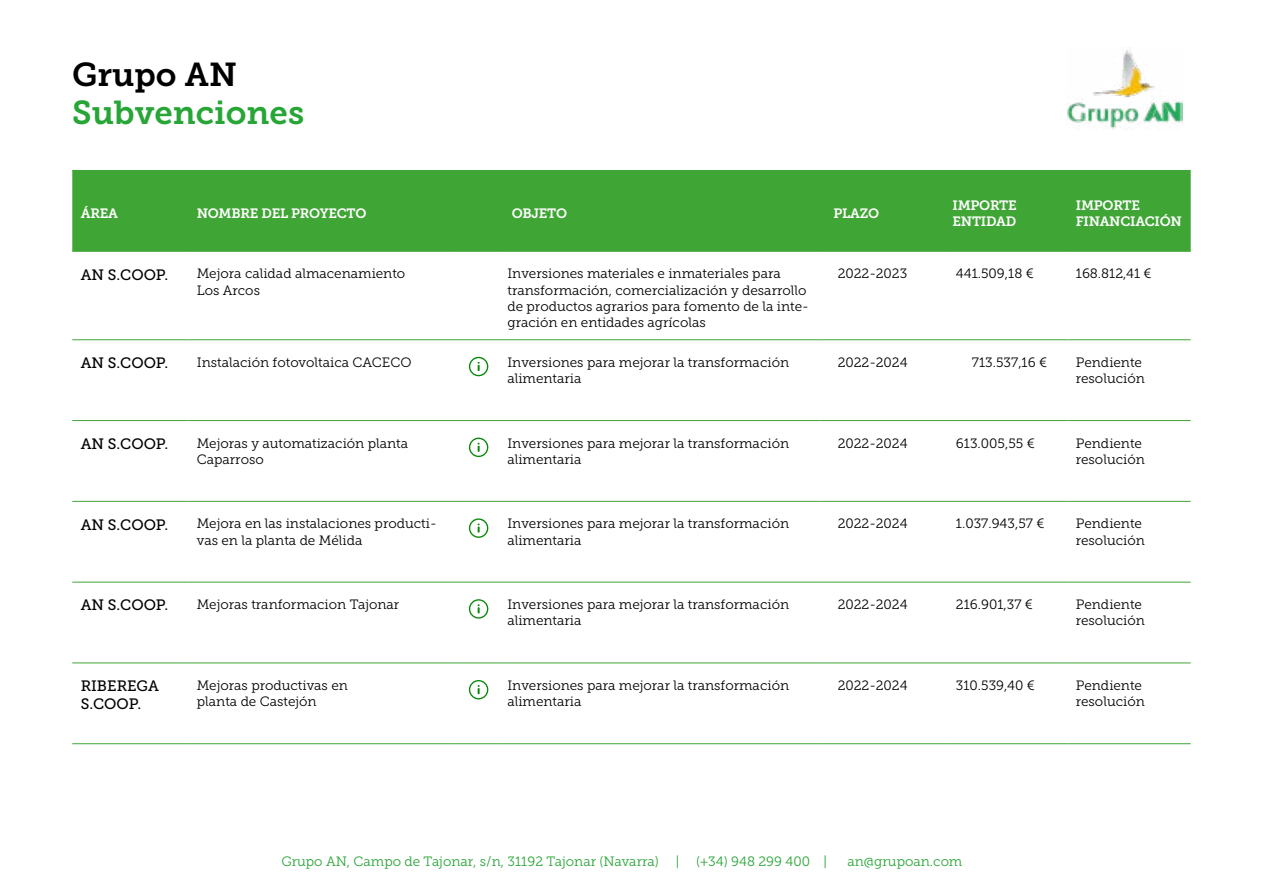
<style>
.page{position:relative;width:1263px;height:893px;background:#fff}
.page>*{position:absolute;margin:0;border:0;box-sizing:border-box;transform-origin:0 0}
.t1{font:33px "Museo Slab 700";color:#27a536}
.t2{font:33px "Museo Slab 700";color:#000}
.t3{font:15px/18px "Museo Slab 500";color:#000}
.t4{font:13.5px/16.2px "Museo Slab 300";color:#000}
.t5{font:13.5px "Museo Slab 300";color:#27a536}
.t6{font:13.5px/16.2px "Museo Slab 700";letter-spacing:-.02em;color:#fff}
</style>
<div class="page">
<img style="left:1067px;top:49px;width:115px;height:80px">
<div style="left:72px;top:171px;width:1119px;height:80px;background:#3fa535"></div>
<hr style="left:72px;top:170px;width:116px;height:1px;background:#3fa535">
<hr style="left:188px;top:170px;width:266px;height:1px;background:#3fa535">
<hr style="left:454px;top:170px;width:45px;height:1px;background:#3fa535">
<hr style="left:499px;top:170px;width:322px;height:1px;background:#3fa535">
<hr style="left:821px;top:170px;width:123px;height:1px;background:#3fa535">
<hr style="left:944px;top:170px;width:123px;height:1px;background:#3fa535">
<hr style="left:1067px;top:170px;width:124px;height:1px;background:#3fa535">
<hr style="left:72px;top:251px;width:116px;height:1px;background:#3fa535">
<hr style="left:188px;top:251px;width:266px;height:1px;background:#3fa535">
<hr style="left:454px;top:251px;width:45px;height:1px;background:#3fa535">
<hr style="left:499px;top:251px;width:322px;height:1px;background:#3fa535">
<hr style="left:821px;top:251px;width:123px;height:1px;background:#3fa535">
<hr style="left:944px;top:251px;width:123px;height:1px;background:#3fa535">
<hr style="left:1067px;top:251px;width:124px;height:1px;background:#3fa535">
<hr style="left:72px;top:339px;width:116px;height:1px;background:#3fa535">
<hr style="left:188px;top:339px;width:266px;height:1px;background:#3fa535">
<hr style="left:454px;top:339px;width:45px;height:1px;background:#3fa535">
<hr style="left:499px;top:339px;width:322px;height:1px;background:#3fa535">
<hr style="left:821px;top:339px;width:123px;height:1px;background:#3fa535">
<hr style="left:944px;top:339px;width:123px;height:1px;background:#3fa535">
<hr style="left:1067px;top:339px;width:124px;height:1px;background:#3fa535">
<hr style="left:72px;top:420px;width:116px;height:1px;background:#3fa535">
<hr style="left:188px;top:420px;width:266px;height:1px;background:#3fa535">
<hr style="left:454px;top:420px;width:45px;height:1px;background:#3fa535">
<hr style="left:499px;top:420px;width:322px;height:1px;background:#3fa535">
<hr style="left:821px;top:420px;width:123px;height:1px;background:#3fa535">
<hr style="left:944px;top:420px;width:123px;height:1px;background:#3fa535">
<hr style="left:1067px;top:420px;width:124px;height:1px;background:#3fa535">
<hr style="left:72px;top:501px;width:116px;height:1px;background:#3fa535">
<hr style="left:188px;top:501px;width:266px;height:1px;background:#3fa535">
<hr style="left:454px;top:501px;width:45px;height:1px;background:#3fa535">
<hr style="left:499px;top:501px;width:322px;height:1px;background:#3fa535">
<hr style="left:821px;top:501px;width:123px;height:1px;background:#3fa535">
<hr style="left:944px;top:501px;width:123px;height:1px;background:#3fa535">
<hr style="left:1067px;top:501px;width:124px;height:1px;background:#3fa535">
<hr style="left:72px;top:582px;width:116px;height:1px;background:#3fa535">
<hr style="left:188px;top:582px;width:266px;height:1px;background:#3fa535">
<hr style="left:454px;top:582px;width:45px;height:1px;background:#3fa535">
<hr style="left:499px;top:582px;width:322px;height:1px;background:#3fa535">
<hr style="left:821px;top:582px;width:123px;height:1px;background:#3fa535">
<hr style="left:944px;top:582px;width:123px;height:1px;background:#3fa535">
<hr style="left:1067px;top:582px;width:124px;height:1px;background:#3fa535">
<hr style="left:72px;top:663px;width:116px;height:1px;background:#3fa535">
<hr style="left:188px;top:663px;width:266px;height:1px;background:#3fa535">
<hr style="left:454px;top:663px;width:45px;height:1px;background:#3fa535">
<hr style="left:499px;top:663px;width:322px;height:1px;background:#3fa535">
<hr style="left:821px;top:663px;width:123px;height:1px;background:#3fa535">
<hr style="left:944px;top:663px;width:123px;height:1px;background:#3fa535">
<hr style="left:1067px;top:663px;width:124px;height:1px;background:#3fa535">
<hr style="left:72px;top:743px;width:116px;height:1px;background:#3fa535">
<hr style="left:188px;top:743px;width:266px;height:1px;background:#3fa535">
<hr style="left:454px;top:743px;width:45px;height:1px;background:#3fa535">
<hr style="left:499px;top:743px;width:322px;height:1px;background:#3fa535">
<hr style="left:821px;top:743px;width:123px;height:1px;background:#3fa535">
<hr style="left:944px;top:743px;width:123px;height:1px;background:#3fa535">
<hr style="left:1067px;top:743px;width:124px;height:1px;background:#3fa535">
<svg style="left:469px;top:357px;width:19px;height:19px"></svg>
<svg style="left:469px;top:438px;width:19px;height:19px"></svg>
<svg style="left:469px;top:518px;width:19px;height:20px"></svg>
<svg style="left:469px;top:599px;width:19px;height:20px"></svg>
<svg style="left:469px;top:680px;width:19px;height:19px"></svg>
<h1 class="t2" style="left:72px;top:56px;width:166px">Grupo AN</h1>
<h1 class="t1" style="left:72px;top:94px;width:233px">Subvenciones</h1>
<p class="t6" style="left:81px;top:205px;width:39px">ÁREA</p>
<p class="t6" style="left:197px;top:205px;width:171px">NOMBRE DEL PROYECTO</p>
<p class="t6" style="left:512px;top:205px;width:57px">OBJETO</p>
<p class="t6" style="left:833px;top:205px;width:47px">PLAZO</p>
<p class="t6" style="left:952px;top:197px;width:66px">IMPORTE<br>ENTIDAD</p>
<p class="t6" style="left:1076px;top:197px;width:108px">IMPORTE<br>FINANCIACIÓN</p>
<p class="t3" style="left:81px;top:265px;width:89px">AN S.COOP.</p>
<p class="t4" style="left:197px;top:266px;width:210px">Mejora calidad almacenamiento<br>Los Arcos</p>
<p class="t4" style="left:507px;top:266px;width:303px">Inversiones materiales e inmateriales para transformación, comercialización y desarrollo de productos agrarios para fomento de la inte&shy;gración en entidades agrícolas</p>
<p class="t4" style="left:838px;top:266px;width:71px">2022-2023</p>
<p class="t4" style="left:956px;top:266px;width:79px">441.509,18 €</p>
<p class="t4" style="left:1076px;top:266px;width:77px">168.812,41 €</p>
<p class="t3" style="left:81px;top:354px;width:89px">AN S.COOP.</p>
<p class="t4" style="left:197px;top:354px;width:216px">Instalación fotovoltaica CACECO</p>
<p class="t4" style="left:507px;top:354px;width:283px">Inversiones para mejorar la transformación alimentaria</p>
<p class="t4" style="left:838px;top:354px;width:71px">2022-2024</p>
<p class="t4" style="left:972px;top:354px;width:77px">713.537,16 €</p>
<p class="t4" style="left:1076px;top:354px;width:71px">Pendiente resolución</p>
<p class="t3" style="left:81px;top:435px;width:89px">AN S.COOP.</p>
<p class="t4" style="left:197px;top:435px;width:213px">Mejoras y automatización planta<br>Caparroso</p>
<p class="t4" style="left:507px;top:435px;width:283px">Inversiones para mejorar la transformación alimentaria</p>
<p class="t4" style="left:838px;top:435px;width:71px">2022-2024</p>
<p class="t4" style="left:956px;top:435px;width:80px">613.005,55 €</p>
<p class="t4" style="left:1076px;top:435px;width:71px">Pendiente resolución</p>
<p class="t3" style="left:81px;top:515px;width:89px">AN S.COOP.</p>
<p class="t4" style="left:197px;top:516px;width:241px">Mejora en las instalaciones producti&shy;vas en la planta de Mélida</p>
<p class="t4" style="left:507px;top:516px;width:283px">Inversiones para mejorar la transformación alimentaria</p>
<p class="t4" style="left:838px;top:516px;width:71px">2022-2024</p>
<p class="t4" style="left:956px;top:516px;width:90px">1.037.943,57 €</p>
<p class="t4" style="left:1076px;top:516px;width:71px">Pendiente resolución</p>
<p class="t3" style="left:81px;top:596px;width:89px">AN S.COOP.</p>
<p class="t4" style="left:197px;top:597px;width:204px">Mejoras tranformacion Tajonar</p>
<p class="t4" style="left:507px;top:597px;width:283px">Inversiones para mejorar la transformación alimentaria</p>
<p class="t4" style="left:838px;top:597px;width:71px">2022-2024</p>
<p class="t4" style="left:956px;top:597px;width:79px">216.901,37 €</p>
<p class="t4" style="left:1076px;top:597px;width:71px">Pendiente resolución</p>
<p class="t3" style="left:81px;top:677px;width:80px">RIBEREGA<br>S.COOP.</p>
<p class="t4" style="left:197px;top:677px;width:153px">Mejoras productivas en planta de Castejón</p>
<p class="t4" style="left:507px;top:677px;width:283px">Inversiones para mejorar la transformación alimentaria</p>
<p class="t4" style="left:838px;top:677px;width:71px">2022-2024</p>
<p class="t4" style="left:956px;top:677px;width:81px">310.539,40 €</p>
<p class="t4" style="left:1076px;top:677px;width:71px">Pendiente resolución</p>
<p class="t5" style="left:281px;top:854px;width:379px">Grupo AN, Campo de Tajonar, s/n, 31192 Tajonar (Navarra)</p>
<p class="t5" style="left:676px;top:854px;width:5px">|</p>
<p class="t5" style="left:696px;top:854px;width:132px">(+34) 948 299 400 |</p>
<p class="t5" style="left:847px;top:854px;width:116px">an@grupoan.com</p>
</div>
